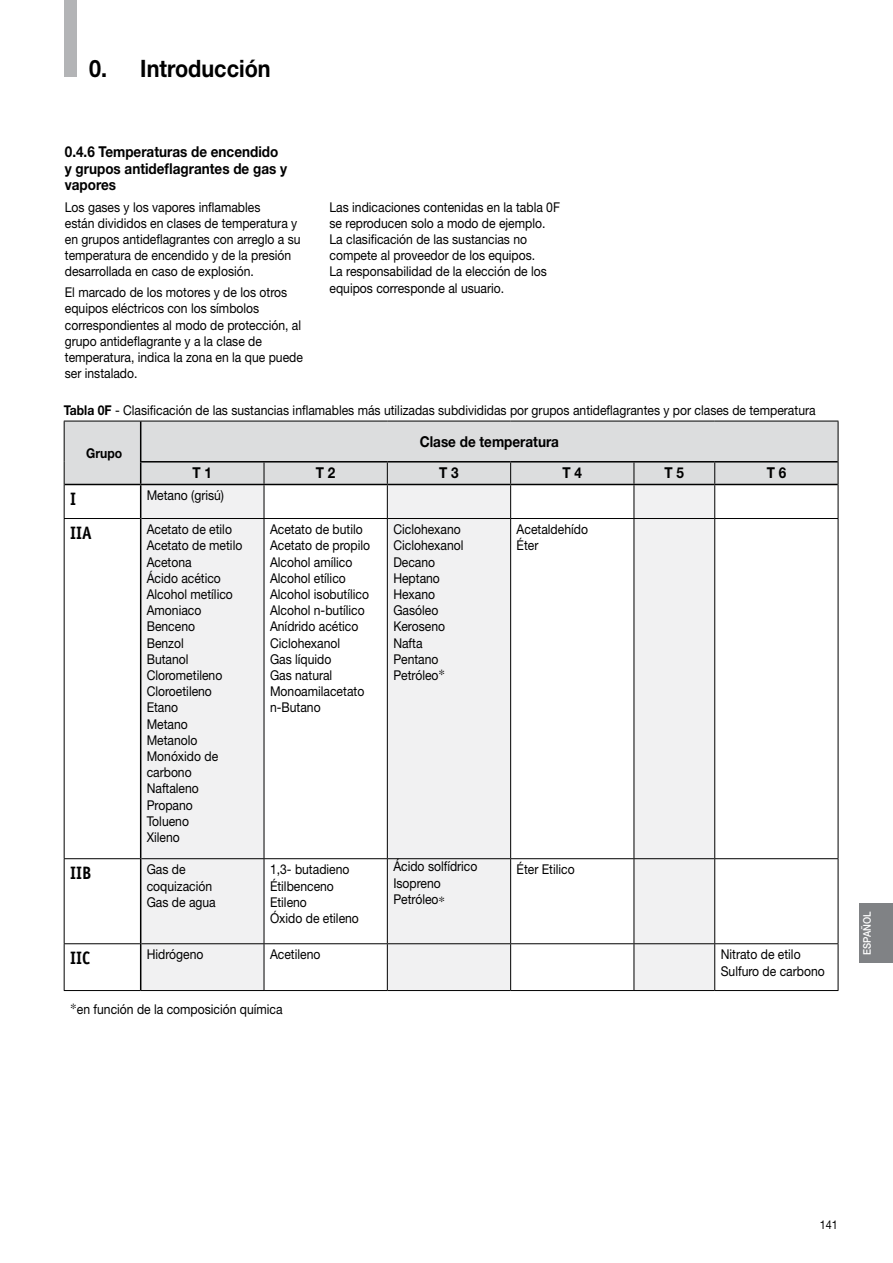
<style>
.page{position:relative;width:893px;height:1263px;background:#fff}
.page>*{position:absolute;margin:0;border:0;box-sizing:border-box;transform-origin:0 0}
.t1{font:700 24px "Helvetica Neue LT Std";color:#000;scale:.9 1}
.t2{font:700 18px "Officina Sans";color:#000;scale:.9 1}
.t3{font:700 15px/16.5px "Helvetica Neue LT Std";color:#000;scale:.9 1}
.t4{font:13.5px/16.2px "Helvetica Neue LT Std";color:#000;scale:.9 1}
.t5{font:700 13.5px "Helvetica Neue LT Std";color:#000;scale:.9 1}
.t6{font:12px "Helvetica Neue LT Std";color:#000;scale:.9 1}
.t7{font:500 10.5px "Helvetica Neue LT Std";color:#fff;scale:.9 1}
.s1{font-weight:700}
</style>
<div class="page">
<div style="left:64px;top:0;width:13px;height:77px;background:#b3b4b6"></div>
<div style="left:859px;top:904px;width:34px;height:59px;background:#808285"></div>
<div style="left:65px;top:422px;width:773px;height:62px;background:#dcddde"></div>
<svg style="left:141px;top:485px;width:573px;height:505px;fill:#f1f1f2"></svg>
<hr style="left:64px;top:421px;width:77px;height:1px;background:#000">
<hr style="left:64px;top:421px;width:1px;height:41px;background:#000">
<svg style="left:64px;top:462px;width:1px;height:22px"></svg>
<hr style="left:141px;top:421px;width:123px;height:1px;background:#000">
<hr style="left:264px;top:421px;width:123px;height:1px;background:#000">
<hr style="left:387px;top:421px;width:124px;height:1px;background:#000">
<hr style="left:511px;top:421px;width:123px;height:1px;background:#000">
<hr style="left:634px;top:421px;width:81px;height:1px;background:#000">
<hr style="left:715px;top:421px;width:123px;height:1px;background:#000">
<hr style="left:838px;top:421px;width:1px;height:41px;background:#000">
<svg style="left:264px;top:462px;width:1px;height:22px"></svg>
<svg style="left:387px;top:462px;width:1px;height:22px"></svg>
<svg style="left:510px;top:462px;width:1px;height:22px"></svg>
<svg style="left:634px;top:462px;width:1px;height:22px"></svg>
<svg style="left:714px;top:462px;width:1px;height:22px"></svg>
<svg style="left:838px;top:462px;width:1px;height:22px"></svg>
<hr style="left:64px;top:484px;width:1px;height:34px;background:#000">
<hr style="left:264px;top:485px;width:1px;height:33px;background:#000">
<hr style="left:387px;top:485px;width:1px;height:33px;background:#000">
<hr style="left:510px;top:485px;width:1px;height:33px;background:#000">
<hr style="left:634px;top:485px;width:1px;height:33px;background:#000">
<hr style="left:714px;top:485px;width:1px;height:33px;background:#000">
<hr style="left:838px;top:484px;width:1px;height:34px;background:#000">
<hr style="left:64px;top:518px;width:76px;height:1px;background:#000">
<hr style="left:64px;top:519px;width:1px;height:339px;background:#000">
<hr style="left:141px;top:518px;width:123px;height:1px;background:#000">
<hr style="left:264px;top:518px;width:123px;height:1px;background:#000">
<hr style="left:264px;top:519px;width:1px;height:339px;background:#000">
<hr style="left:387px;top:518px;width:124px;height:1px;background:#000">
<hr style="left:387px;top:519px;width:1px;height:339px;background:#000">
<hr style="left:511px;top:518px;width:123px;height:1px;background:#000">
<hr style="left:510px;top:519px;width:1px;height:339px;background:#000">
<hr style="left:634px;top:518px;width:81px;height:1px;background:#000">
<hr style="left:634px;top:519px;width:1px;height:339px;background:#000">
<hr style="left:715px;top:518px;width:123px;height:1px;background:#000">
<hr style="left:714px;top:519px;width:1px;height:339px;background:#000">
<hr style="left:838px;top:519px;width:1px;height:339px;background:#000">
<hr style="left:64px;top:858px;width:76px;height:1px;background:#000">
<hr style="left:64px;top:859px;width:1px;height:84px;background:#000">
<hr style="left:141px;top:858px;width:123px;height:1px;background:#000">
<hr style="left:264px;top:858px;width:123px;height:1px;background:#000">
<hr style="left:264px;top:859px;width:1px;height:84px;background:#000">
<hr style="left:387px;top:858px;width:124px;height:1px;background:#000">
<hr style="left:387px;top:859px;width:1px;height:84px;background:#000">
<hr style="left:511px;top:858px;width:123px;height:1px;background:#000">
<hr style="left:510px;top:859px;width:1px;height:84px;background:#000">
<hr style="left:634px;top:858px;width:81px;height:1px;background:#000">
<hr style="left:634px;top:859px;width:1px;height:84px;background:#000">
<hr style="left:715px;top:858px;width:123px;height:1px;background:#000">
<hr style="left:714px;top:859px;width:1px;height:84px;background:#000">
<hr style="left:838px;top:859px;width:1px;height:84px;background:#000">
<hr style="left:64px;top:943px;width:76px;height:1px;background:#000">
<hr style="left:64px;top:944px;width:1px;height:46px;background:#000">
<hr style="left:141px;top:943px;width:123px;height:1px;background:#000">
<hr style="left:264px;top:943px;width:123px;height:1px;background:#000">
<hr style="left:264px;top:944px;width:1px;height:46px;background:#000">
<hr style="left:387px;top:943px;width:124px;height:1px;background:#000">
<hr style="left:387px;top:944px;width:1px;height:46px;background:#000">
<hr style="left:511px;top:943px;width:123px;height:1px;background:#000">
<hr style="left:510px;top:944px;width:1px;height:46px;background:#000">
<hr style="left:634px;top:943px;width:81px;height:1px;background:#000">
<hr style="left:634px;top:944px;width:1px;height:46px;background:#000">
<hr style="left:715px;top:943px;width:123px;height:1px;background:#000">
<hr style="left:714px;top:944px;width:1px;height:46px;background:#000">
<hr style="left:838px;top:944px;width:1px;height:46px;background:#000">
<hr style="left:64px;top:990px;width:77px;height:1px;background:#000">
<hr style="left:141px;top:990px;width:123px;height:1px;background:#000">
<hr style="left:264px;top:990px;width:123px;height:1px;background:#000">
<hr style="left:387px;top:990px;width:124px;height:1px;background:#000">
<hr style="left:511px;top:990px;width:123px;height:1px;background:#000">
<hr style="left:634px;top:990px;width:81px;height:1px;background:#000">
<hr style="left:715px;top:990px;width:123px;height:1px;background:#000">
<hr style="left:140px;top:461px;width:124px;height:1px;background:#000">
<hr style="left:264px;top:461px;width:123px;height:1px;background:#000">
<hr style="left:387px;top:461px;width:124px;height:1px;background:#000">
<hr style="left:511px;top:461px;width:123px;height:1px;background:#000">
<hr style="left:634px;top:461px;width:81px;height:1px;background:#000">
<hr style="left:715px;top:461px;width:123px;height:1px;background:#000">
<hr style="left:141px;top:484px;width:123px;height:1px;background:#000">
<hr style="left:264px;top:484px;width:123px;height:1px;background:#000">
<hr style="left:387px;top:484px;width:124px;height:1px;background:#000">
<hr style="left:511px;top:484px;width:123px;height:1px;background:#000">
<hr style="left:634px;top:484px;width:81px;height:1px;background:#000">
<hr style="left:715px;top:484px;width:123px;height:1px;background:#000">
<hr style="left:65px;top:484px;width:76px;height:1px;background:#000">
<hr style="left:140px;top:421px;width:1px;height:40px;background:#000">
<svg style="left:140px;top:462px;width:1px;height:22px"></svg>
<hr style="left:140px;top:485px;width:1px;height:33px;background:#000">
<hr style="left:140px;top:518px;width:1px;height:341px;background:#000">
<hr style="left:140px;top:859px;width:1px;height:85px;background:#000">
<hr style="left:140px;top:944px;width:1px;height:46px;background:#000">
<svg style="left:439px;top:669px;width:5px;height:6px"></svg>
<svg style="left:439px;top:896px;width:5px;height:6px"></svg>
<h1 class="t1" style="left:89px;top:53px;width:203px">0. Introducción</h1>
<p class="t3" style="left:65px;top:143px;width:248px">0.4.6 Temperaturas de encendido y grupos antideflagrantes de gas y vapores</p>
<p class="t4" style="left:65px;top:199px;width:264px">Los gases y los vapores inflamables<br>están divididos en clases de temperatura y en grupos antideflagrantes con arreglo a su temperatura de encendido y de la presión desarrollada en caso de explosión.</p>
<p class="t4" style="left:65px;top:284px;width:266px">El marcado de los motores y de los otros equipos eléctricos con los símbolos correspondientes al modo de protección, al grupo antideflagrante y a la clase de temperatura, indica la zona en la que puede ser instalado.</p>
<p class="t4" style="left:330px;top:199px;width:258px">Las indicaciones contenidas en la tabla 0F se reproducen solo a modo de ejemplo.<br>La clasificación de las sustancias no compete al proveedor de los equipos.<br>La responsabilidad de la elección de los equipos corresponde al usuario.</p>
<p class="t4" style="left:64px;top:402px;width:837px"><span class="s1">Tabla 0F</span> - Clasificación de las sustancias inflamables más utilizadas subdivididas por grupos antideflagrantes y por clases de temperatura</p>
<p class="t5" style="left:86px;top:445px;width:42px">Grupo</p>
<p class="t3" style="left:420px;top:433px;width:156px">Clase de temperatura</p>
<p class="t3" style="left:193px;top:465px;width:23px">T 1</p>
<p class="t3" style="left:316px;top:465px;width:23px">T 2</p>
<p class="t3" style="left:439px;top:465px;width:23px">T 3</p>
<p class="t3" style="left:563px;top:465px;width:23px">T 4</p>
<p class="t3" style="left:665px;top:465px;width:23px">T 5</p>
<p class="t3" style="left:767px;top:465px;width:23px">T 6</p>
<h2 class="t2" style="left:70px;top:487px;width:8px">I</h2>
<p class="t4" style="left:147px;top:487px;width:88px">Metano (grisú)</p>
<h2 class="t2" style="left:70px;top:521px;width:25px">IIA</h2>
<p class="t4" style="left:147px;top:521px;width:108px">Acetato de etilo<br>Acetato de metilo<br>Acetona<br>Ácido acético<br>Alcohol metílico<br>Amoniaco<br>Benceno<br>Benzol<br>Butanol<br>Clorometileno<br>Cloroetileno<br>Etano<br>Metano<br>Metanolo<br>Monóxido de carbono<br>Naftaleno<br>Propano<br>Tolueno<br>Xileno</p>
<p class="t4" style="left:270px;top:521px;width:113px">Acetato de butilo<br>Acetato de propilo<br>Alcohol amílico<br>Alcohol etílico<br>Alcohol isobutílico<br>Alcohol n-butílico<br>Anídrido acético<br>Ciclohexanol<br>Gas líquido<br>Gas natural<br>Monoamilacetato n-Butano</p>
<p class="t4" style="left:393px;top:521px;width:79px">Ciclohexano<br>Ciclohexanol<br>Decano<br>Heptano<br>Hexano<br>Gasóleo<br>Keroseno<br>Nafta<br>Pentano<br>Petróleo</p>
<p class="t4" style="left:517px;top:521px;width:81px">Acetaldehído<br>Éter</p>
<h2 class="t2" style="left:70px;top:861px;width:25px">IIB</h2>
<p class="t4" style="left:147px;top:861px;width:78px">Gas de coquización<br>Gas de agua</p>
<p class="t4" style="left:270px;top:861px;width:100px">1,3- butadieno<br>Étilbenceno<br>Etileno<br>Óxido de etileno</p>
<p class="t4" style="left:393px;top:858px;width:95px">Ácido solfídrico<br>Isopreno<br>Petróleo</p>
<p class="t4" style="left:517px;top:861px;width:66px">Éter Etilico</p>
<h2 class="t2" style="left:70px;top:946px;width:24px">IIC</h2>
<p class="t4" style="left:147px;top:946px;width:65px">Hidrógeno</p>
<p class="t4" style="left:270px;top:946px;width:57px">Acetileno</p>
<p class="t4" style="left:721px;top:946px;width:117px">Nitrato de etilo<br>Sulfuro de carbono</p>
<p class="t4" style="left:77px;top:1001px;width:230px">en función de la composición química</p>
<p class="t7" style="left:861px;top:955px;width:50px;rotate:-90deg">ESPAÑOL</p>
<p class="t6" style="left:820px;top:1217px;width:22px">141</p>
</div>
